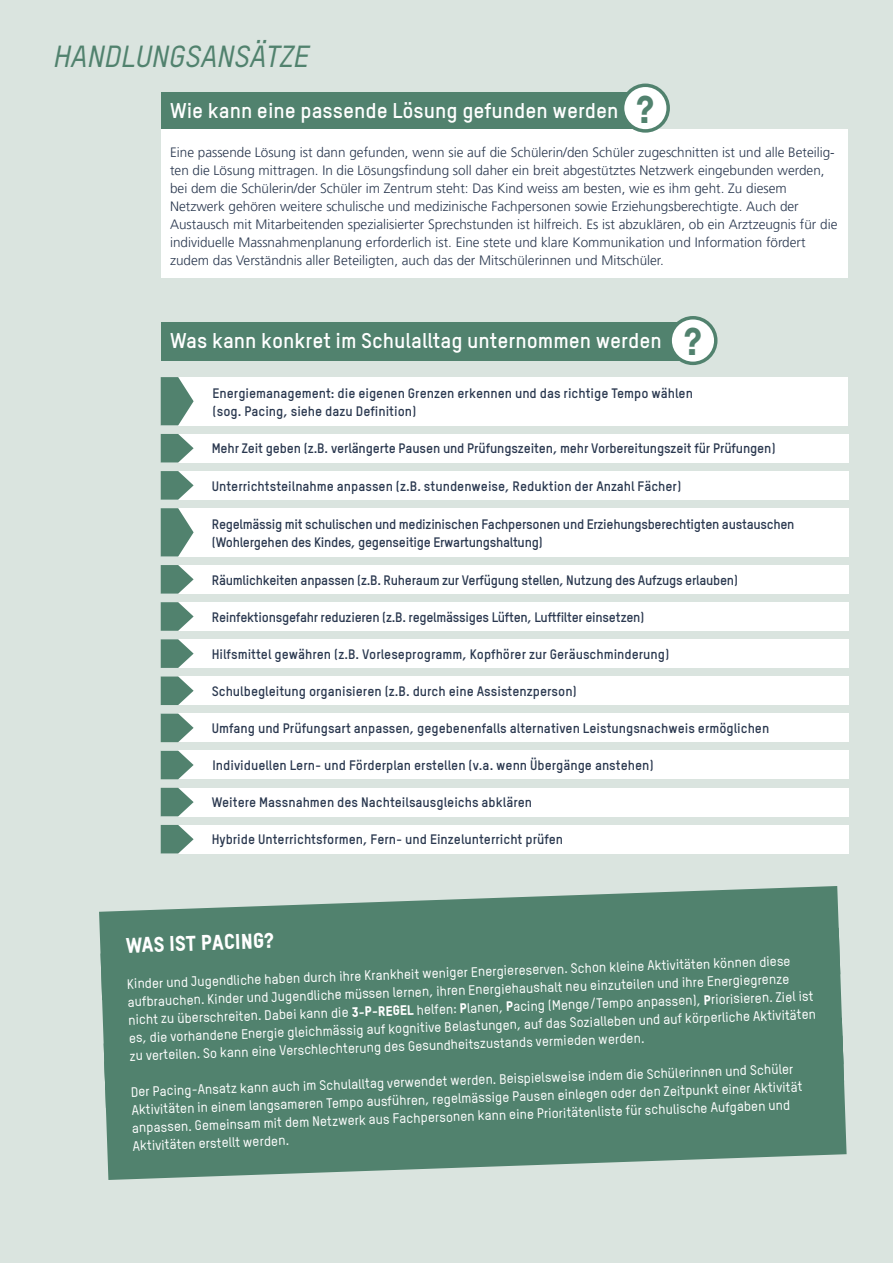
<style>
.page{position:relative;width:893px;height:1263px;background:#dae4df}
.page>*{position:absolute;margin:0;border:0;box-sizing:border-box;transform-origin:0 0}
.t1{font:38.25px "TSTAR Headline";color:#51826e}
.t2{font:italic 500 30px "TSTAR";color:#51826e}
.t3{font:700 21px "TSTAR";color:#fff}
.t4{font:21px "TSTAR Headline";color:#fff}
.t5{font:500 13.5px/18px "TSTAR";color:#fff}
.t6{font:300 13.5px/18px "Frutiger LT Pro";color:#2a384f}
.t7{font:700 13.5px/18px "TSTAR";color:#2a384f}
.t8{font:700 13.5px/18px "TSTAR";letter-spacing:-.02em;color:#2a384f}
.s1{color:#51826e}
.s2{font-family:"TSTAR Headline";font-weight:400}
</style>
<div class="page">
<div style="left:162px;top:92px;width:496px;height:47px;background:#51826e"></div>
<div style="left:162px;top:129px;width:686px;height:22px;background:#fff"></div>
<div style="left:162px;top:147px;width:686px;height:130px;background:#fff"></div>
<div style="left:162px;top:322px;width:539px;height:38px;background:#51826e"></div>
<svg style="left:99px;top:886px;width:740px;height:80px;fill:#51826e"></svg>
<div style="left:101px;top:928px;width:741px;height:124px;background:#51826e"></div>
<div style="left:104px;top:1018px;width:739px;height:18px;background:#51826e"></div>
<svg style="left:104px;top:1036px;width:743px;height:144px;fill:#51826e"></svg>
<div style="left:623px;top:85px;width:45px;height:46px;background:#fff;border-radius:50%"></div>
<div style="left:621px;top:84px;width:49px;height:49px;border:3px solid #51826e;border-radius:50%"></div>
<div style="left:161px;top:602px;width:687px;height:29px;background:#fff"></div>
<svg style="left:161px;top:602px;width:33px;height:29px"></svg>
<div style="left:670px;top:318px;width:46px;height:45px;background:#fff;border-radius:50%"></div>
<div style="left:668px;top:316px;width:49px;height:49px;border:3px solid #51826e;border-radius:50%"></div>
<div style="left:161px;top:434px;width:687px;height:29px;background:#fff"></div>
<svg style="left:161px;top:434px;width:33px;height:29px"></svg>
<div style="left:161px;top:471px;width:687px;height:29px;background:#fff"></div>
<svg style="left:161px;top:471px;width:33px;height:29px"></svg>
<div style="left:161px;top:508px;width:687px;height:48px;background:#fff"></div>
<svg style="left:161px;top:508px;width:33px;height:48px"></svg>
<div style="left:162px;top:377px;width:686px;height:48px;background:#fff"></div>
<svg style="left:161px;top:377px;width:33px;height:48px"></svg>
<div style="left:161px;top:565px;width:687px;height:29px;background:#fff"></div>
<svg style="left:161px;top:565px;width:33px;height:29px"></svg>
<div style="left:161px;top:639px;width:687px;height:29px;background:#fff"></div>
<svg style="left:161px;top:639px;width:33px;height:29px"></svg>
<div style="left:161px;top:676px;width:687px;height:29px;background:#fff"></div>
<svg style="left:161px;top:676px;width:33px;height:29px"></svg>
<div style="left:161px;top:713px;width:687px;height:29px;background:#fff"></div>
<svg style="left:161px;top:713px;width:33px;height:29px"></svg>
<div style="left:162px;top:751px;width:687px;height:28px;background:#fff"></div>
<svg style="left:161px;top:751px;width:33px;height:28px"></svg>
<div style="left:161px;top:788px;width:687px;height:28px;background:#fff"></div>
<svg style="left:161px;top:788px;width:33px;height:28px"></svg>
<div style="left:161px;top:825px;width:687px;height:28px;background:#fff"></div>
<svg style="left:161px;top:825px;width:33px;height:28px"></svg>
<h1 class="t2" style="left:54px;top:38px;width:257px">HANDLUNGSANSÄTZE</h1>
<h1 class="t1" style="left:637px;top:86px;width:19px">?</h1>
<h2 class="t3" style="left:170px;top:98px;width:464px">Wie kann eine passende Lösung gefunden werden <span class="s1">?</span></h2>
<p class="t6" style="left:170px;top:144px;width:669px">Eine passende Lösung ist dann gefunden, wenn sie auf die Schülerin/den Schüler zugeschnitten ist und alle Beteilig&shy;ten die Lösung mittragen. In die Lösungsfindung soll daher ein breit abgestütztes Netzwerk eingebunden werden, bei dem die Schülerin/der Schüler im Zentrum steht: Das Kind weiss am besten, wie es ihm geht. Zu diesem Netzwerk gehören weitere schulische und medizinische Fachpersonen sowie Erziehungsberechtigte. Auch der Austausch mit Mitarbeitenden spezialisierter Sprechstunden ist hilfreich. Es ist abzuklären, ob ein Arztzeugnis für die individuelle Massnahmenplanung erforderlich ist. Eine stete und klare Kommunikation und Information fördert zudem das Verständnis aller Beteiligten, auch das der Mitschülerinnen und Mitschüler.</p>
<h2 class="t3" style="left:170px;top:328px;width:507px">Was kann konkret im Schulalltag unternommen werden <span class="s1">?</span></h2>
<h1 class="t1" style="left:684px;top:318px;width:19px">?</h1>
<p class="t7" style="left:213px;top:383px;width:482px">Energiemanagement: die eigenen Grenzen erkennen und das richtige Tempo wählen (sog. Pacing, siehe dazu Definition)</p>
<p class="t7" style="left:212px;top:439px;width:565px">Mehr Zeit geben (z.B. verlängerte Pausen und Prüfungszeiten, mehr Vorbereitungszeit für Prüfungen)</p>
<p class="t7" style="left:212px;top:476px;width:471px">Unterrichtsteilnahme anpassen (z.B. stundenweise, Reduktion der Anzahl Fächer)</p>
<p class="t8" style="left:212px;top:514px;width:584px">Regelmässig mit schulischen und medizinischen Fachpersonen und Erziehungsberechtigten austauschen (Wohlergehen des Kindes, gegenseitige Erwartungshaltung)</p>
<p class="t8" style="left:212px;top:570px;width:528px">Räumlichkeiten anpassen (z.B. Ruheraum zur Verfügung stellen, Nutzung des Aufzugs erlauben)</p>
<p class="t8" style="left:212px;top:607px;width:434px">Reinfektionsgefahr reduzieren (z.B. regelmässiges Lüften, Luftfilter einsetzen)</p>
<p class="t7" style="left:212px;top:645px;width:459px">Hilfsmittel gewähren (z.B. Vorleseprogramm, Kopfhörer zur Geräuschminderung)</p>
<p class="t7" style="left:212px;top:682px;width:367px">Schulbegleitung organisieren (z.B. durch eine Assistenzperson)</p>
<p class="t7" style="left:212px;top:719px;width:559px">Umfang und Prüfungsart anpassen, gegebenenfalls alternativen Leistungsnachweis ermöglichen</p>
<p class="t7" style="left:213px;top:756px;width:443px">Individuellen Lern- und Förderplan erstellen (v.a. wenn Übergänge anstehen)</p>
<p class="t7" style="left:212px;top:793px;width:322px">Weitere Massnahmen des Nachteilsausgleichs abklären</p>
<p class="t7" style="left:212px;top:830px;width:353px">Hybride Unterrichtsformen, Fern- und Einzelunterricht prüfen</p>
<p class="t4" style="left:125px;top:932px;width:150px;rotate:-2deg">Was ist Pacing?</p>
<p class="t5" style="left:127px;top:974px;width:689px;rotate:-2deg">Kinder und Jugendliche haben durch ihre Krankheit weniger Energiereserven. Schon kleine Aktivitäten können diese aufbrauchen. Kinder und Jugendliche müssen lernen, ihren Energiehaushalt neu einzuteilen und ihre Energiegrenze nicht zu überschreiten. Dabei kann die <span class="s2">3-P-Regel</span> helfen: <span class="s2">P</span>lanen, <span class="s2">P</span>acing (Menge/Tempo anpassen), <span class="s2">P</span>riorisieren. Ziel ist es, die vorhandene Energie gleichmässig auf kognitive Belastungen, auf das Sozialleben und auf körperliche Aktivitäten zu verteilen. So kann eine Verschlechterung des Gesundheitszustands vermieden werden.</p>
<p class="t5" style="left:131px;top:1082px;width:673px;rotate:-2deg">Der Pacing-Ansatz kann auch im Schulalltag verwendet werden. Beispielsweise indem die Schülerinnen und Schüler Aktivitäten in einem langsameren Tempo ausführen, regelmässige Pausen einlegen oder den Zeitpunkt einer Aktivität anpassen. Gemeinsam mit dem Netzwerk aus Fachpersonen kann eine Prioritätenliste für schulische Aufgaben und Aktivitäten erstellt werden.</p>
</div>
